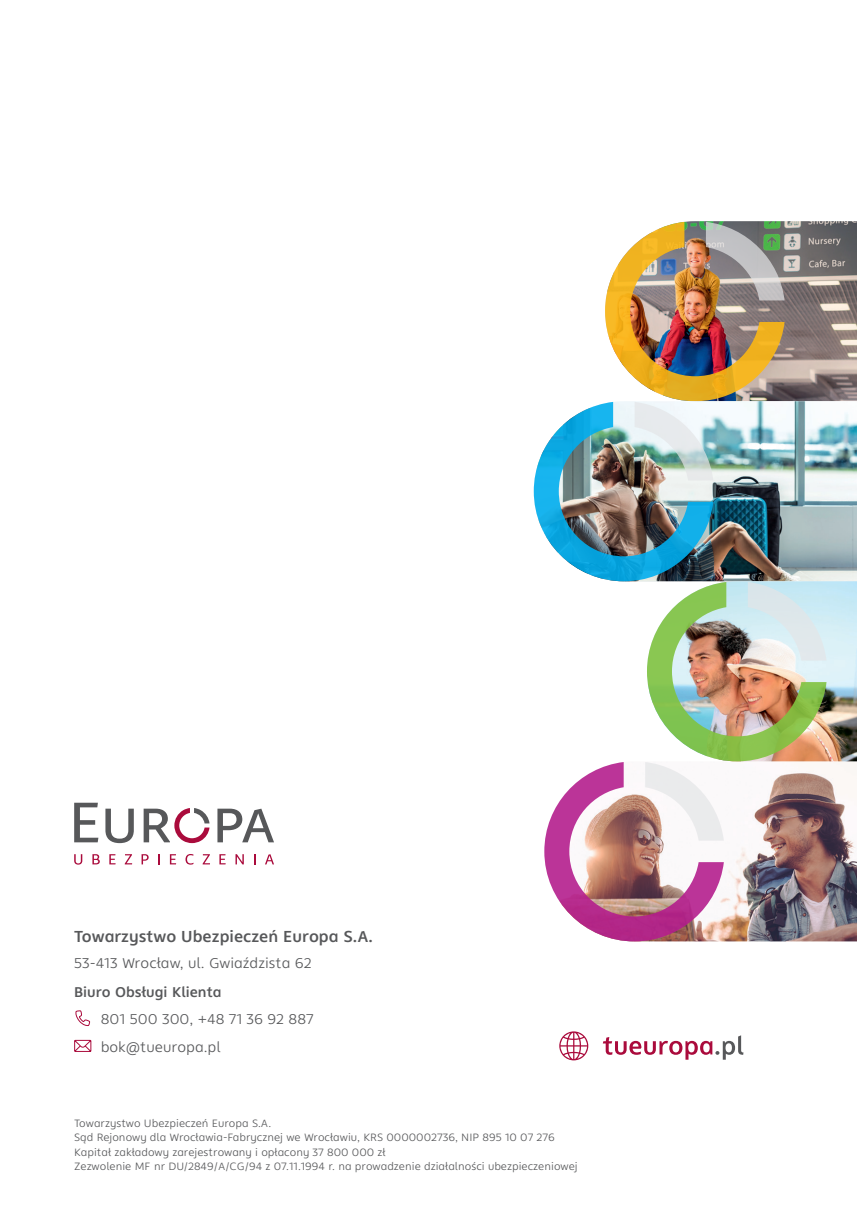
<style>
.page{position:relative;width:857px;height:1225px;background:#fff}
.page>*{position:absolute;margin:0;border:0;box-sizing:border-box;transform-origin:0 0}
.t1{font:500 18px "Bale";color:#57585a}
.t2{font:300 16px "Bale";color:#57585a}
.t3{font:500 16px "Bale";color:#57585a}
.t4{font:300 12px/14.4px "Bale";color:#57585a}
</style>
<div class="page">
<svg style="left:602px;top:1035px;width:141px;height:24px"></svg>
<svg style="left:559px;top:1031px;width:29px;height:29px"></svg>
<img style="left:683px;top:221px;width:173px;height:180px">
<img style="left:826px;top:761px;width:30px;height:180px">
<img style="left:826px;top:401px;width:30px;height:180px">
<img style="left:826px;top:581px;width:30px;height:180px">
<img style="left:533px;top:222px;width:293px;height:719px">
<svg style="left:74px;top:802px;width:24px;height:40px"></svg>
<svg style="left:105px;top:808px;width:29px;height:35px"></svg>
<svg style="left:217px;top:808px;width:57px;height:34px"></svg>
<svg style="left:74px;top:854px;width:8px;height:10px"></svg>
<svg style="left:92px;top:854px;width:8px;height:10px"></svg>
<svg style="left:109px;top:854px;width:7px;height:10px"></svg>
<svg style="left:125px;top:854px;width:7px;height:10px"></svg>
<svg style="left:141px;top:854px;width:7px;height:10px"></svg>
<svg style="left:170px;top:854px;width:6px;height:10px"></svg>
<svg style="left:185px;top:854px;width:8px;height:10px"></svg>
<svg style="left:202px;top:854px;width:8px;height:10px"></svg>
<svg style="left:219px;top:854px;width:6px;height:10px"></svg>
<svg style="left:235px;top:854px;width:9px;height:10px"></svg>
<svg style="left:265px;top:854px;width:9px;height:10px"></svg>
<svg style="left:143px;top:808px;width:66px;height:35px"></svg>
<svg style="left:75px;top:1010px;width:15px;height:16px"></svg>
<svg style="left:74px;top:1039px;width:18px;height:13px"></svg>
<h1 class="t1" style="left:74px;top:926px;width:300px">Towarzystwo Ubezpieczeń Europa S.A.</h1>
<h2 class="t2" style="left:74px;top:954px;width:239px">53-413 Wrocław, ul. Gwiaździsta 62</h2>
<h2 class="t3" style="left:74px;top:983px;width:149px">Biuro Obsługi Klienta</h2>
<h2 class="t2" style="left:101px;top:1010px;width:214px">801 500 300, +48 71 36 92 887</h2>
<h2 class="t2" style="left:101px;top:1038px;width:121px">bok@tueuropa.pl</h2>
<p class="t4" style="left:74px;top:1115px;width:505px">Towarzystwo Ubezpieczeń Europa S.A.<br>Sąd Rejonowy dla Wrocławia-Fabrycznej we Wrocławiu, KRS 0000002736, NIP 895 10 07 276<br>Kapitał zakładowy zarejestrowany i opłacony 37 800 000 zł<br>Zezwolenie MF nr DU/2849/A/CG/94 z 07.11.1994 r. na prowadzenie działalności ubezpieczeniowej</p>
</div>
